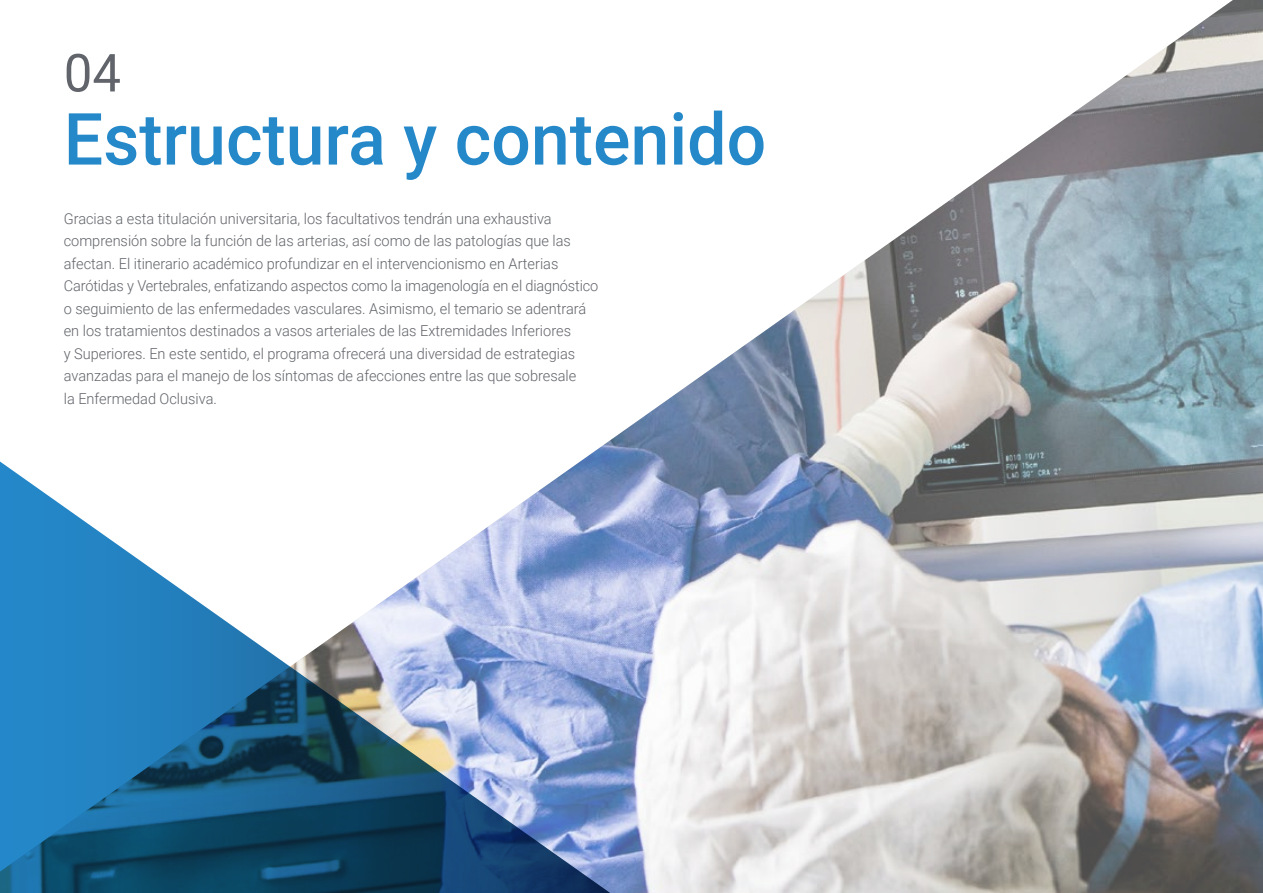
<style>
.page{position:relative;width:1263px;height:893px;background:#fff}
.page>*{position:absolute;margin:0;border:0;box-sizing:border-box;transform-origin:0 0}
.t1{font:500 72px "Roboto";color:#2488c9}
.t2{font:52.5px "Roboto";color:#61646a}
.t3{font:300 15px/22.5px "Roboto";color:#61646a}
</style>
<div class="page">
<img style="left:602px;top:0;width:661px;height:893px">
<svg style="left:0;top:446px;width:640px;height:447px"></svg>
<h2 class="t2" style="left:64px;top:36px;width:59px">04</h2>
<h1 class="t1" style="left:64px;top:89px;width:704px">Estructura y contenido</h1>
<p class="t3" style="left:64px;top:207px;width:536px">Gracias a esta titulación universitaria, los facultativos tendrán una exhaustiva comprensión sobre la función de las arterias, así como de las patologías que las afectan. El itinerario académico profundizar en el intervencionismo en Arterias Carótidas y Vertebrales, enfatizando aspectos como la imagenología en el diagnóstico o seguimiento de las enfermedades vasculares. Asimismo, el temario se adentrará en los tratamientos destinados a vasos arteriales de las Extremidades Inferiores<br>y Superiores. En este sentido, el programa ofrecerá una diversidad de estrategias avanzadas para el manejo de los síntomas de afecciones entre las que sobresale<br>la Enfermedad Oclusiva.</p>
</div>
